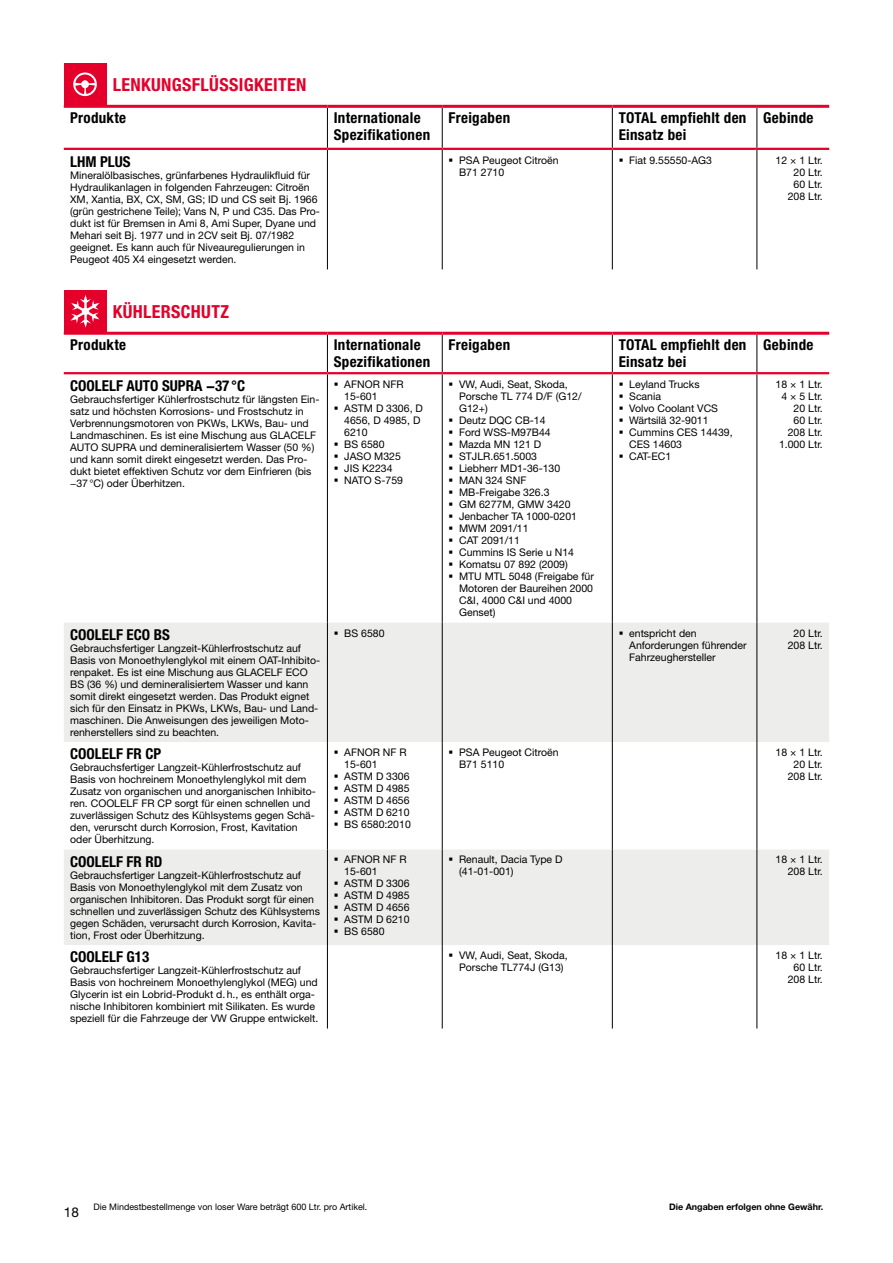
<style>
.page{position:relative;width:893px;height:1263px;background:#fff}
.page>*{position:absolute;margin:0;border:0;box-sizing:border-box;transform-origin:0 0}
.t1{font:700 condensed 18px "Helvetica Neue LT Std";letter-spacing:.02em;color:#e4002b}
.t2{font:700 condensed 15px/16.5px "Helvetica Neue LT Std";letter-spacing:.02em;color:#000}
.t3{font:700 condensed 15px "Helvetica Neue LT Std";color:#000}
.t4{font:13.5px "Helvetica Neue LT Std";color:#000}
.t5{font:10.5px/12px "Helvetica Neue LT Std";color:#000}
.t6{font:9px "Helvetica Neue LT Std";color:#000}
.t7{font:700 9px "Helvetica Neue LT Std";color:#000}
</style>
<div class="page">
<svg style="left:64px;top:108px;width:765px;height:40px"></svg>
<hr style="left:327px;top:108px;width:1px;height:40px;background:#000">
<hr style="left:442px;top:108px;width:1px;height:40px;background:#000">
<hr style="left:612px;top:108px;width:1px;height:40px;background:#000">
<hr style="left:327px;top:150px;width:1px;height:119px;background:#000">
<hr style="left:442px;top:150px;width:1px;height:119px;background:#000">
<hr style="left:612px;top:150px;width:1px;height:119px;background:#000">
<hr style="left:757px;top:108px;width:1px;height:40px;background:#000">
<hr style="left:757px;top:150px;width:1px;height:119px;background:#000">
<hr style="left:64px;top:105px;width:263px;height:3px;background:#e4002b">
<hr style="left:327px;top:105px;width:115px;height:3px;background:#e4002b">
<hr style="left:442px;top:105px;width:170px;height:3px;background:#e4002b">
<hr style="left:612px;top:105px;width:145px;height:3px;background:#e4002b">
<hr style="left:757px;top:105px;width:72px;height:3px;background:#e4002b">
<hr style="left:64px;top:148px;width:263px;height:2px;background:#e4002b">
<hr style="left:327px;top:148px;width:115px;height:2px;background:#e4002b">
<hr style="left:442px;top:148px;width:170px;height:2px;background:#e4002b">
<hr style="left:612px;top:148px;width:145px;height:2px;background:#e4002b">
<hr style="left:757px;top:148px;width:72px;height:2px;background:#e4002b">
<svg style="left:64px;top:623px;width:765px;height:322px;fill:#ededec"></svg>
<hr style="left:612px;top:374px;width:1px;height:249px;background:#000">
<hr style="left:612px;top:623px;width:1px;height:119px;background:#000">
<hr style="left:612px;top:742px;width:1px;height:107px;background:#000">
<hr style="left:612px;top:849px;width:1px;height:96px;background:#000">
<hr style="left:612px;top:945px;width:1px;height:83px;background:#000">
<hr style="left:442px;top:374px;width:1px;height:249px;background:#000">
<hr style="left:442px;top:623px;width:1px;height:119px;background:#000">
<hr style="left:442px;top:742px;width:1px;height:107px;background:#000">
<hr style="left:442px;top:849px;width:1px;height:96px;background:#000">
<hr style="left:442px;top:945px;width:1px;height:83px;background:#000">
<hr style="left:327px;top:374px;width:1px;height:249px;background:#000">
<hr style="left:327px;top:623px;width:1px;height:119px;background:#000">
<hr style="left:327px;top:742px;width:1px;height:107px;background:#000">
<hr style="left:327px;top:849px;width:1px;height:96px;background:#000">
<hr style="left:327px;top:945px;width:1px;height:83px;background:#000">
<hr style="left:757px;top:374px;width:1px;height:249px;background:#000">
<hr style="left:757px;top:623px;width:1px;height:119px;background:#000">
<hr style="left:757px;top:742px;width:1px;height:107px;background:#000">
<hr style="left:757px;top:849px;width:1px;height:96px;background:#000">
<hr style="left:757px;top:945px;width:1px;height:83px;background:#000">
<hr style="left:64px;top:372px;width:263px;height:2px;background:#e4002b">
<hr style="left:327px;top:372px;width:115px;height:2px;background:#e4002b">
<hr style="left:442px;top:372px;width:170px;height:2px;background:#e4002b">
<hr style="left:612px;top:372px;width:145px;height:2px;background:#e4002b">
<hr style="left:757px;top:372px;width:72px;height:2px;background:#e4002b">
<div style="left:64px;top:63px;width:42px;height:43px;background:#e4002b"></div>
<svg style="left:73px;top:72px;width:24px;height:24px"></svg>
<div style="left:81px;top:80px;width:8px;height:8px;background:#fff;border-radius:50%"></div>
<div style="left:64px;top:290px;width:42px;height:42px;background:#e4002b"></div>
<svg style="left:64px;top:295px;width:765px;height:78px"></svg>
<svg style="left:335px;top:750px;width:3px;height:4px"></svg>
<svg style="left:335px;top:774px;width:3px;height:4px"></svg>
<h1 class="t1" style="left:113px;top:73px;width:195px">LENKUNGSFLÜSSIGKEITEN</h1>
<h2 class="t2" style="left:70px;top:110px;width:57px">Produkte</h2>
<h2 class="t2" style="left:334px;top:110px;width:98px">Internationale<br>Spezifikationen</h2>
<h2 class="t2" style="left:449px;top:110px;width:63px">Freigaben</h2>
<h2 class="t2" style="left:619px;top:110px;width:129px">TOTAL empfiehlt den<br>Einsatz bei</h2>
<h2 class="t2" style="left:763px;top:110px;width:52px">Gebinde</h2>
<h2 class="t2" style="left:70px;top:153px;width:62px">LHM PLUS</h2>
<p class="t5" style="left:70px;top:169px;width:251px">Mineralölbasisches, grünfarbenes Hydraulikfluid für Hydraulikanlagen in folgenden Fahrzeugen: Citroën XM, Xantia, BX, CX, SM, GS; ID und CS seit Bj. 1966 (grün gestrichene Teile); Vans N, P und C35. Das Pro&shy;dukt ist für Bremsen in Ami 8, Ami Super, Dyane und Mehari seit Bj. 1977 und in 2CV seit Bj. 07/1982 geeignet. Es kann auch für Niveauregulierungen in Peugeot 405 X4 eingesetzt werden.</p>
<p class="t5" style="left:459px;top:154px;width:101px">PSA Peugeot Citroën<br>B71 2710</p>
<p class="t5" style="left:629px;top:154px;width:84px">Fiat 9.55550-AG3</p>
<p class="t5" style="left:776px;top:154px;width:49px;text-align:right">12 × 1 Ltr.<br>20 Ltr.<br>60 Ltr.<br>208 Ltr.</p>
<h1 class="t1" style="left:113px;top:300px;width:118px">KÜHLERSCHUTZ</h1>
<h2 class="t2" style="left:70px;top:337px;width:57px">Produkte</h2>
<h2 class="t2" style="left:334px;top:337px;width:98px">Internationale<br>Spezifikationen</h2>
<h2 class="t2" style="left:449px;top:337px;width:63px">Freigaben</h2>
<h2 class="t2" style="left:619px;top:337px;width:129px">TOTAL empfiehlt den<br>Einsatz bei</h2>
<h2 class="t2" style="left:763px;top:337px;width:52px">Gebinde</h2>
<h2 class="t3" style="left:70px;top:377px;width:177px">COOLELF AUTO SUPRA −37 °C</h2>
<p class="t5" style="left:70px;top:393px;width:251px">Gebrauchsfertiger Kühlerfrostschutz für längsten Ein&shy;satz und höchsten Korrosions- und Frostschutz in Verbrennungsmotoren von PKWs, LKWs, Bau- und Landmaschinen. Es ist eine Mischung aus GLACELF AUTO SUPRA und demineralisiertem Wasser (50 %) und kann somit direkt eingesetzt werden. Das Pro&shy;dukt bietet effektiven Schutz vor dem Einfrieren (bis −37°C) oder Überhitzen.</p>
<p class="t5" style="left:344px;top:378px;width:80px">AFNOR NFR<br>15-601<br>ASTM D 3306, D<br>4656, D 4985, D<br>6210<br>BS 6580<br>JASO M325<br>JIS K2234<br>NATO S-759</p>
<p class="t5" style="left:459px;top:378px;width:136px">VW, Audi, Seat, Skoda,<br>Porsche TL 774 D/F (G12/<br>G12+)<br>Deutz DQC CB-14<br>Ford WSS-M97B44<br>Mazda MN 121 D<br>STJLR.651.5003<br>Liebherr MD1-36-130<br>MAN 324 SNF<br>MB-Freigabe 326.3<br>GM 6277M, GMW 3420<br>Jenbacher TA 1000-0201<br>MWM 2091/11<br>CAT 2091/11<br>Cummins IS Serie u N14<br>Komatsu 07 892 (2009)<br>MTU MTL 5048 (Freigabe für<br>Motoren der Baureihen 2000<br>C&amp;I, 4000 C&amp;I und 4000<br>Genset)</p>
<p class="t5" style="left:629px;top:378px;width:105px">Leyland Trucks<br>Scania<br>Volvo Coolant VCS<br>Wärtsilä 32-9011<br>Cummins CES 14439,<br>CES 14603<br>CAT-EC1</p>
<p class="t5" style="left:776px;top:378px;width:49px;text-align:right">18 × 1 Ltr.<br>4 × 5 Ltr.<br>20 Ltr.<br>60 Ltr.<br>208 Ltr.<br>1.000 Ltr.</p>
<h2 class="t3" style="left:70px;top:625px;width:101px">COOLELF ECO BS</h2>
<p class="t5" style="left:70px;top:642px;width:251px">Gebrauchsfertiger Langzeit-Kühlerfrostschutz auf Basis von Monoethylenglykol mit einem OAT-Inhibito&shy;renpaket. Es ist eine Mischung aus GLACELF ECO BS (36 %) und demineralisiertem Wasser und kann somit direkt eingesetzt werden. Das Produkt eignet sich für den Einsatz in PKWs, LKWs, Bau- und Land&shy;maschinen. Die Anweisungen des jeweiligen Moto&shy;renherstellers sind zu beachten.</p>
<h2 class="t3" style="left:70px;top:745px;width:93px">COOLELF FR CP</h2>
<p class="t5" style="left:70px;top:761px;width:247px">Gebrauchsfertiger Langzeit-Kühlerfrostschutz auf Basis von hochreinem Monoethylenglykol mit dem Zusatz von organischen und anorganischen Inhibito&shy;ren. COOLELF FR CP sorgt für einen schnellen und zuverlässigen Schutz des Kühlsystems gegen Schä&shy;den, verurscht durch Korrosion, Frost, Kavitation oder Überhitzung.</p>
<h2 class="t3" style="left:70px;top:852px;width:94px">COOLELF FR RD</h2>
<p class="t5" style="left:70px;top:869px;width:251px">Gebrauchsfertiger Langzeit-Kühlerfrostschutz auf Basis von Monoethylenglykol mit dem Zusatz von organischen Inhibitoren. Das Produkt sorgt für einen schnellen und zuverlässigen Schutz des Kühlsystems gegen Schäden, verursacht durch Korrosion, Kavita&shy;tion, Frost oder Überhitzung.</p>
<h2 class="t3" style="left:70px;top:948px;width:81px">COOLELF G13</h2>
<p class="t5" style="left:70px;top:964px;width:250px">Gebrauchsfertiger Langzeit-Kühlerfrostschutz auf Basis von hochreinem Monoethylenglykol (MEG) und Glycerin ist ein Lobrid-Produkt d.h., es enthält orga&shy;nische Inhibitoren kombiniert mit Silikaten. Es wurde speziell für die Fahrzeuge der VW Gruppe entwickelt.</p>
<p class="t5" style="left:344px;top:627px;width:42px">BS 6580</p>
<p class="t5" style="left:629px;top:627px;width:119px">entspricht den<br>Anforderungen führender<br>Fahrzeughersteller</p>
<p class="t5" style="left:788px;top:627px;width:37px;text-align:center">20 Ltr.<br>208 Ltr.</p>
<p class="t5" style="left:344px;top:746px;width:68px">AFNOR NF R<br>15-601<br>ASTM D 3306<br>ASTM D 4985<br>ASTM D 4656<br>ASTM D 6210<br>BS 6580:2010</p>
<p class="t5" style="left:459px;top:746px;width:101px">PSA Peugeot Citroën<br>B71 5110</p>
<p class="t5" style="left:776px;top:746px;width:49px;text-align:right">18 × 1 Ltr.<br>20 Ltr.<br>208 Ltr.</p>
<p class="t5" style="left:344px;top:853px;width:67px">AFNOR NF R<br>15-601<br>ASTM D 3306<br>ASTM D 4985<br>ASTM D 4656<br>ASTM D 6210<br>BS 6580</p>
<p class="t5" style="left:459px;top:853px;width:105px">Renault, Dacia Type D (41-01-001)</p>
<p class="t5" style="left:776px;top:853px;width:49px;text-align:right">18 × 1 Ltr.<br>208 Ltr.</p>
<p class="t5" style="left:459px;top:949px;width:110px">VW, Audi, Seat, Skoda,<br>Porsche TL774J (G13)</p>
<p class="t5" style="left:776px;top:949px;width:49px;text-align:right">18 × 1 Ltr.<br>60 Ltr.<br>208 Ltr.</p>
<p class="t4" style="left:64px;top:1204px;width:17px">18</p>
<p class="t6" style="left:94px;top:1202px;width:275px">Die Mindestbestellmenge von loser Ware beträgt 600 Ltr. pro Artikel.</p>
<p class="t7" style="left:669px;top:1201px;width:156px">Die Angaben erfolgen ohne Gewähr.</p>
</div>
